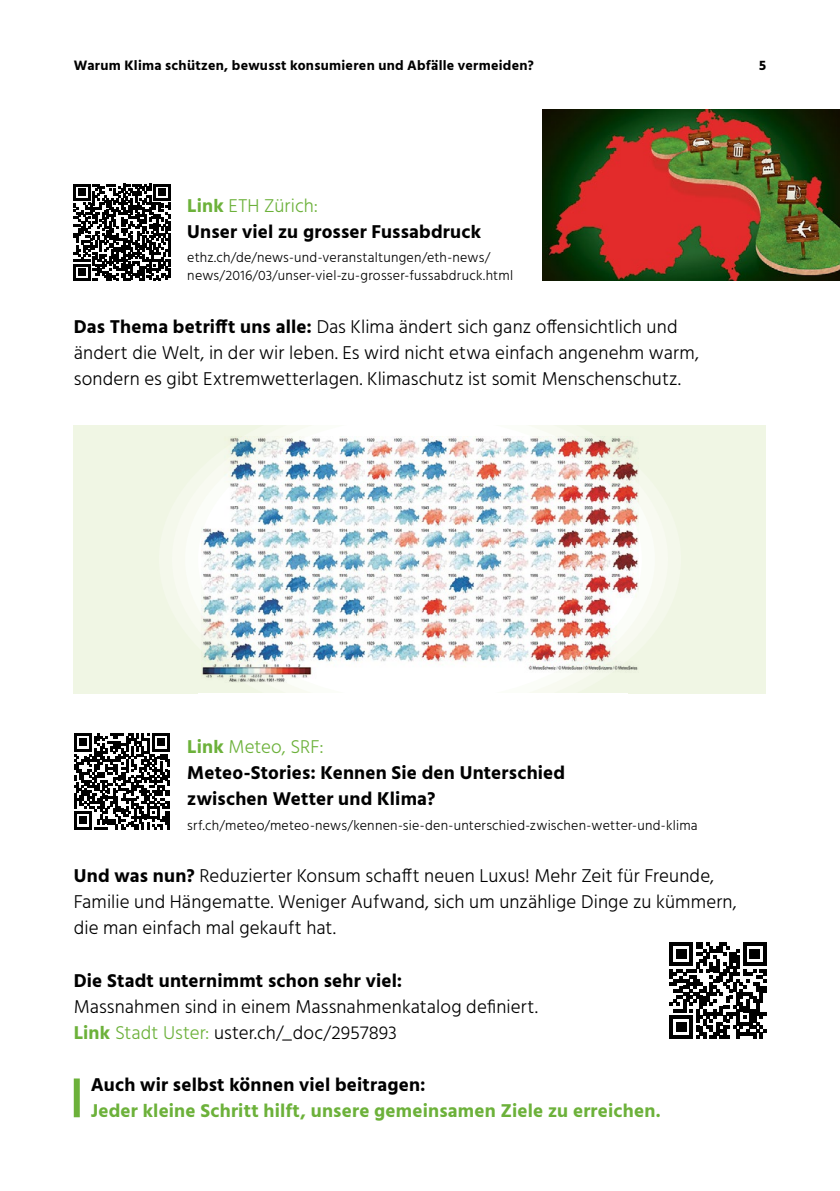
<style>
.page{position:relative;width:840px;height:1191px;background:#fff}
.page>*{position:absolute;margin:0;border:0;box-sizing:border-box;transform-origin:0 0}
.Untertitel{font:300 19px/26px "Hind";letter-spacing:.005em;color:#000}
.Untertitel-2{font:700 19px/26px "Hind";letter-spacing:.01em;color:#000}
.Untertitel-3{font:700 19px/26px "Hind";letter-spacing:.01em;color:#6cb13a}
.Untertitel-4{font:300 14px/18px "Hind";letter-spacing:.015em;color:#000}
.t1{font:700 14px "Hind";letter-spacing:.02em;color:#000}
.s1{color:#6cb13a}
.s2{font-weight:300;color:#6cb13a}
.s3{font-weight:700}
.s4{font-weight:700;color:#6cb13a}
.s5{color:#000}
</style>
<div class="page">
<img style="left:542px;top:109px;width:297px;height:171px">
<svg style="left:74px;top:733px;width:96px;height:96px"></svg>
<hr style="left:167px;top:811px;width:3px;height:18px;background:#000">
<svg style="left:74px;top:184px;width:96px;height:96px"></svg>
<div style="left:74px;top:1078px;width:6px;height:39px;background:#6cb13a"></div>
<svg style="left:669px;top:942px;width:96px;height:97px"></svg>
<div style="left:74px;top:425px;width:691px;height:268px;background:#f0f6e4"></div>
<div style="left:159px;top:392px;width:521px;height:334px;background:#f4f8eb;border-radius:50%"></div>
<div style="left:172px;top:400px;width:495px;height:318px;background:#f8faf1;border-radius:50%"></div>
<div style="left:185px;top:408px;width:469px;height:301px;background:#fbfdf8;border-radius:50%"></div>
<div style="left:198px;top:417px;width:443px;height:284px;background:#fff;border-radius:50%"></div>
<img style="left:201px;top:436px;width:437px;height:246px">
<div style="left:198px;top:693px;width:428px;height:38px;background:#fff"></div>
<div style="left:170px;top:387px;width:428px;height:38px;background:#fff"></div>
<p class="t1" style="left:74px;top:57px;width:461px">Warum Klima schützen, bewusst konsumieren und Abfälle vermeiden?</p>
<p class="Untertitel-2" style="left:187px;top:192px;width:295px"><span class="s1">Link</span> <span class="s2">ETH Zürich:<br></span>Unser viel zu grosser Fussabdruck</p>
<p class="Untertitel-4" style="left:187px;top:249px;width:327px">ethz.ch/de/news-und-veranstaltungen/eth-news/ news/2016/03/unser-viel-zu-grosser-fussabdruck.html</p>
<p class="Untertitel" style="left:74px;top:315px;width:626px"><span class="s3">Das Thema betrifft uns alle:</span> Das Klima ändert sich ganz offensichtlich und ändert die Welt, in der wir leben. Es wird nicht etwa einfach angenehm warm, sondern es gibt Extremwetterlagen. Klimaschutz ist somit Menschenschutz.</p>
<p class="t1" style="left:758px;top:57px;width:8px">5</p>
<p class="Untertitel-2" style="left:187px;top:733px;width:379px"><span class="s1">Link</span> <span class="s2">Meteo, SRF:<br></span>Meteo-Stories: Kennen Sie den Unterschied zwischen Wetter und Klima?</p>
<p class="Untertitel-4" style="left:187px;top:816px;width:511px">srf.ch/meteo/meteo-news/kennen-sie-den-unterschied-zwischen-wetter-und-klima</p>
<p class="Untertitel" style="left:74px;top:864px;width:664px"><span class="s3">Und was nun?</span> Reduzierter Konsum schafft neuen Luxus! Mehr Zeit für Freunde,<br>Familie und Hängematte. Weniger Aufwand, sich um unzählige Dinge zu kümmern, die man einfach mal gekauft hat.</p>
<p class="Untertitel" style="left:74px;top:968px;width:465px"><span class="s3">Die Stadt unternimmt schon sehr viel:<br></span>Massnahmen sind in einem Massnahmenkatalog definiert.<br><span class="s4">Link</span> <span class="s1">Stadt Uster:</span> uster.ch/_doc/2957893</p>
<p class="Untertitel-3" style="left:91px;top:1071px;width:571px"><span class="s5">Auch wir selbst können viel beitragen:<br></span>Jeder kleine Schritt hilft, unsere gemeinsamen Ziele zu erreichen.</p>
</div>
